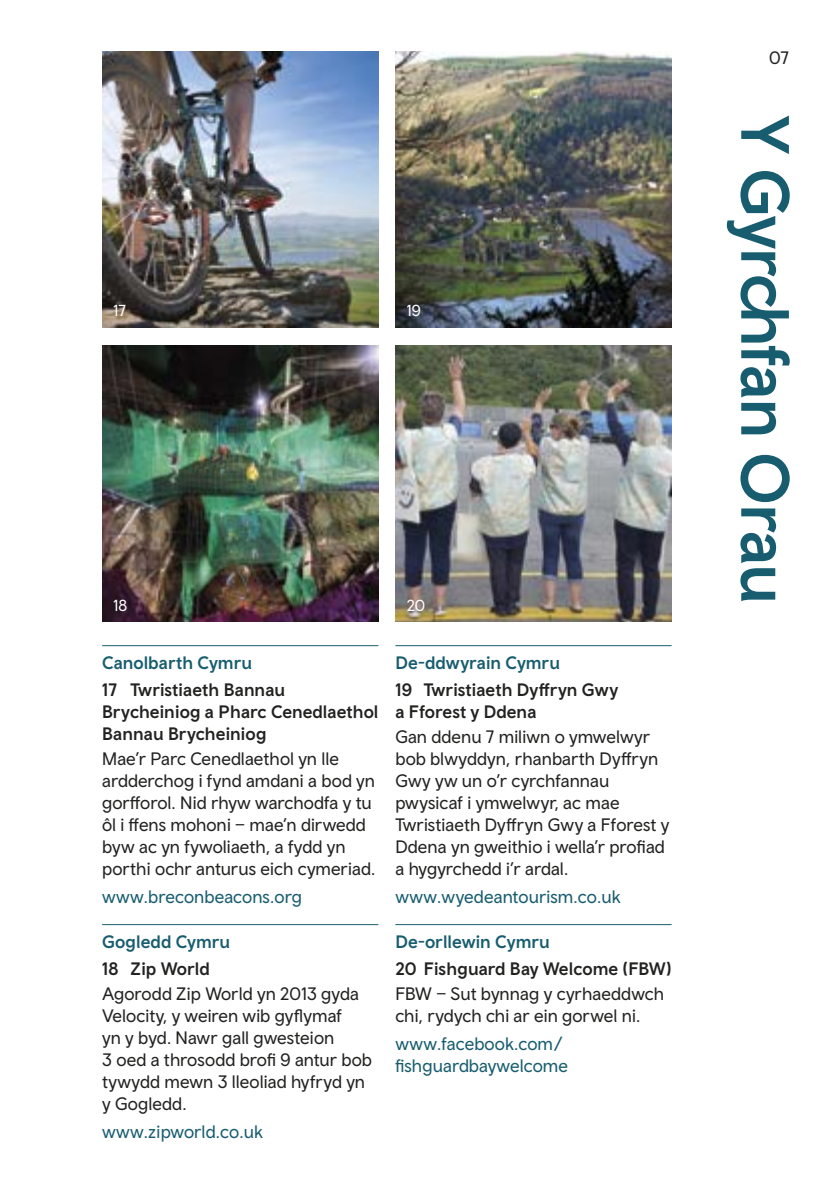
<style>
.page{position:relative;width:840px;height:1191px;background:#fff}
.page>*{position:absolute;margin:0;border:0;box-sizing:border-box;transform-origin:0 0}
.t1{font:500 68px "Wales Sans Headline";letter-spacing:-.025em;color:#175d6f}
.Body_Copy{font:18px/22px "Wales Sans Body";color:#222221}
.Bold_Sub_Head{font:500 18px/22px "Wales Sans Body";letter-spacing:.005em;color:#222221}
.URL{font:18px/22px "Wales Sans Body";color:#175d6f}
.Sub_Head{font:500 18px "Wales Sans Body";letter-spacing:.005em;color:#175d6f}
.t2{font:16px "Wales Sans Body";letter-spacing:.01em;color:#fff}
</style>
<div class="page">
<img style="left:102px;top:51px;width:276px;height:276px">
<img style="left:395px;top:51px;width:276px;height:276px">
<img style="left:395px;top:346px;width:276px;height:276px">
<hr style="left:102px;top:645px;width:276px;height:1px;background:#175d6f">
<hr style="left:102px;top:924px;width:276px;height:1px;background:#175d6f">
<hr style="left:395px;top:645px;width:276px;height:1px;background:#175d6f">
<hr style="left:395px;top:924px;width:276px;height:1px;background:#175d6f">
<img style="left:102px;top:346px;width:276px;height:276px">
<p class="Body_Copy" style="left:768px;top:46px;width:21px">07</p>
<p class="t2" style="left:113px;top:300px;width:14px">17</p>
<p class="t2" style="left:113px;top:595px;width:15px">18</p>
<p class="t2" style="left:406px;top:300px;width:16px">19</p>
<p class="t2" style="left:406px;top:595px;width:20px">20</p>
<p class="t1" style="left:805px;top:115px;width:490px;rotate:90deg">Y Gyrchfan Orau</p>
<p class="Sub_Head" style="left:102px;top:651px;width:151px">Canolbarth Cymru</p>
<p class="Bold_Sub_Head" style="left:102px;top:678px;width:277px">17 Twristiaeth Bannau<br>Brycheiniog a Pharc Cenedlaethol<br>Bannau Brycheiniog</p>
<p class="Body_Copy" style="left:102px;top:747px;width:274px">Mae’r Parc Cenedlaethol yn lle ardderchog i fynd amdani a bod yn gorfforol. Nid rhyw warchodfa y tu ôl i ffens mohoni – mae’n dirwedd byw ac yn fywoliaeth, a fydd yn porthi ochr anturus eich cymeriad.</p>
<p class="URL" style="left:102px;top:885px;width:201px">www.breconbeacons.org</p>
<p class="Sub_Head" style="left:102px;top:930px;width:129px">Gogledd Cymru</p>
<p class="Bold_Sub_Head" style="left:102px;top:957px;width:109px">18 Zip World</p>
<p class="Body_Copy" style="left:102px;top:982px;width:271px">Agorodd Zip World yn 2013 gyda<br>Velocity, y weiren wib gyflymaf<br>yn y byd. Nawr gall gwesteion<br>3 oed a throsodd brofi 9 antur bob tywydd mewn 3 lleoliad hyfryd yn y Gogledd.</p>
<p class="URL" style="left:102px;top:1120px;width:162px">www.zipworld.co.uk</p>
<p class="Sub_Head" style="left:395px;top:651px;width:166px">De-ddwyrain Cymru</p>
<p class="Bold_Sub_Head" style="left:395px;top:678px;width:224px">19 Twristiaeth Dyffryn Gwy a Fforest y Ddena</p>
<p class="Body_Copy" style="left:395px;top:725px;width:275px">Gan ddenu 7 miliwn o ymwelwyr bob blwyddyn, rhanbarth Dyffryn<br>Gwy yw un o’r cyrchfannau pwysicaf i ymwelwyr, ac mae<br>Twristiaeth Dyffryn Gwy a Fforest y<br>Ddena yn gweithio i wella’r profiad a hygyrchedd i’r ardal.</p>
<p class="URL" style="left:395px;top:885px;width:227px">www.wyedeantourism.co.uk</p>
<p class="Sub_Head" style="left:395px;top:930px;width:156px">De-orllewin Cymru</p>
<p class="Bold_Sub_Head" style="left:395px;top:957px;width:277px">20 Fishguard Bay Welcome (FBW)</p>
<p class="Body_Copy" style="left:395px;top:982px;width:270px">FBW – Sut bynnag y cyrhaeddwch chi, rydych chi ar ein gorwel ni.</p>
<p class="URL" style="left:395px;top:1032px;width:174px">www.facebook.com/ fishguardbaywelcome</p>
</div>
